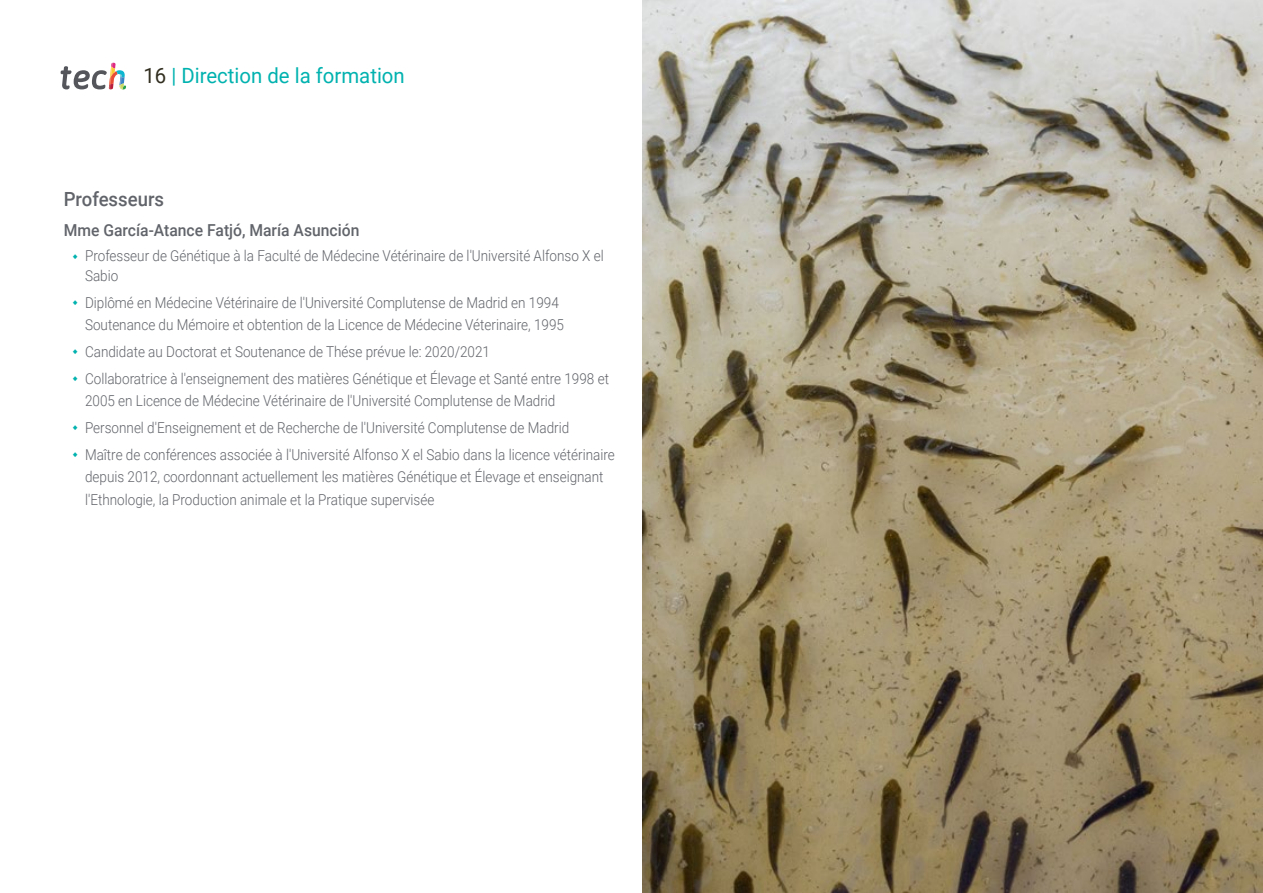
<style>
.page{position:relative;width:1263px;height:893px;background:#fff}
.page>*{position:absolute;margin:0;border:0;box-sizing:border-box;transform-origin:0 0}
.t1{font:21px "Roboto";color:#00b2af}
.t2{font:500 19.5px "Roboto";color:#61646a;scale:.95 1}
.t3{font:500 16.5px "Roboto";color:#61646a;scale:.95 1}
.t4{font:300 15px/26.7px "Roboto";color:#61646a;scale:.9 1}
.s1{color:#312e20}
</style>
<div class="page">
<svg style="left:61px;top:63px;width:65px;height:27px"></svg>
<img style="left:642px;top:0;width:621px;height:893px">
<h1 class="t1" style="left:144px;top:61px;width:263px"><span class="s1">16</span> | Direction de la formation</h1>
<h2 class="t2" style="left:64px;top:185px;width:107px">Professeurs</h2>
<p class="t3" style="left:64px;top:218px;width:313px">Mme García-Atance Fatjó, María Asunción</p>
<p class="t4" style="left:85px;top:246px;width:578px;line-height:19.5px">Professeur de Génétique à la Faculté de Médecine Vétérinaire de l'Université Alfonso X el<br>Sabio</p>
<p class="t4" style="left:85px;top:290px;width:534px;line-height:22.5px">Diplômé en Médecine Vétérinaire de l'Université Complutense de Madrid en 1994<br>Soutenance du Mémoire et obtention de la Licence de Médecine Véterinaire, 1995</p>
<p class="t4" style="left:85px;top:338px;width:584px">Candidate au Doctorat et Soutenance de Thése prévue le: 2020/2021<br>Collaboratrice à l'enseignement des matières Génétique et Élevage et Santé entre 1998 et</p>
<p class="t4" style="left:85px;top:387px;width:590px">2005 en Licence de Médecine Vétérinaire de l'Université Complutense de Madrid<br>Personnel d'Enseignement et de Recherche de l'Université Complutense de Madrid<br>Maître de conférences associée à l'Université Alfonso X el Sabio dans la licence vétérinaire</p>
<p class="t4" style="left:85px;top:465px;width:578px;line-height:22.5px">depuis 2012, coordonnant actuellement les matières Génétique et Élevage et enseignant l'Ethnologie, la Production animale et la Pratique supervisée</p>
</div>
